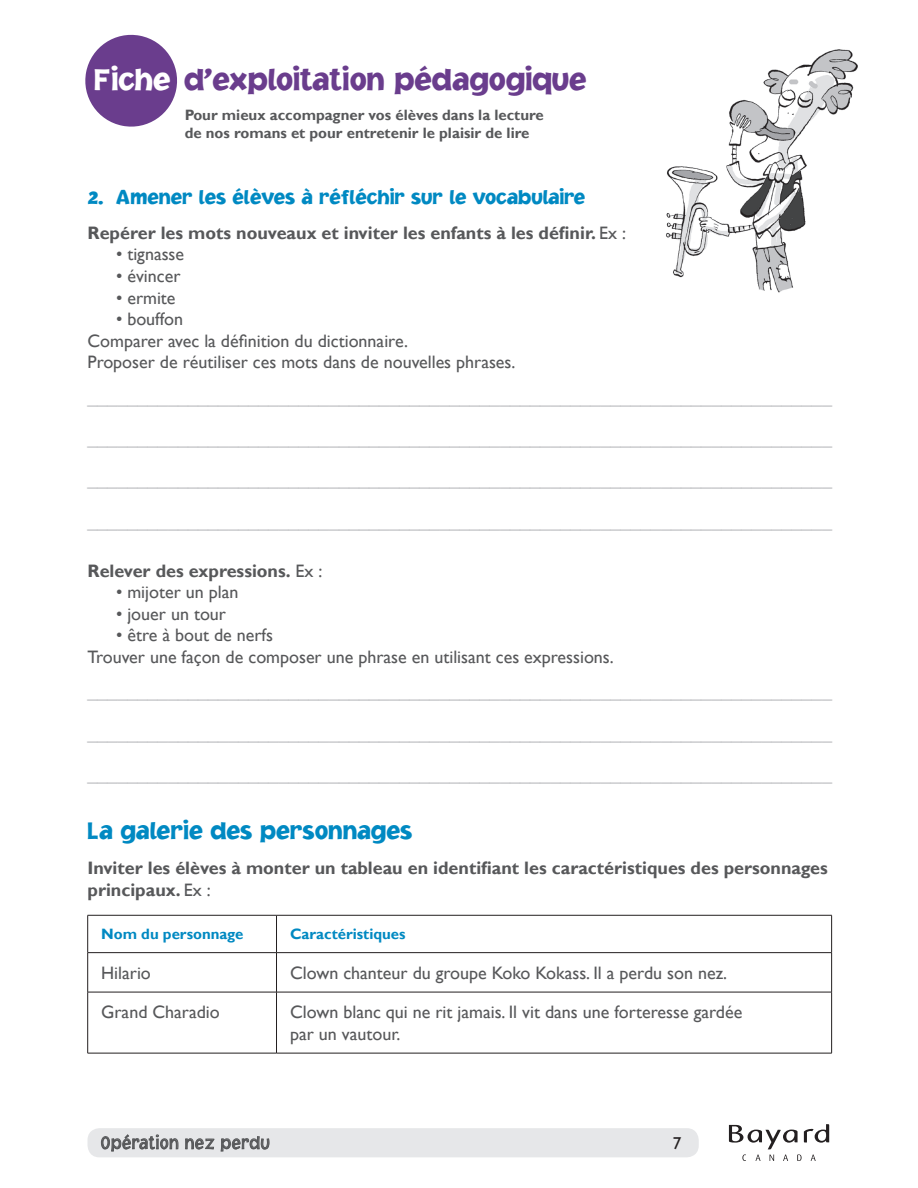
<style>
.page{position:relative;width:918px;height:1188px;background:#fff}
.page>*{position:absolute;margin:0;border:0;box-sizing:border-box;transform-origin:0 0}
.t1{font:900 32.1px "Jacoby ICG";color:#6a3d8d}
.t2{font:900 25.5px "Jacoby ICG";color:#0089c2}
.t3{font:900 21px "Jacoby ICG";color:#0089c2}
.t4{font:18px "Gill Sans";color:#bcbdc0}
.t5{font:18px/21.6px "Gill Sans";color:#57585a}
.t6{font:700 18px/21.6px "Gill Sans";color:#57585a}
.t7{font:300 18px "Jacoby ICG";color:#57585a}
.t8{font:17.1px "Gill Sans";color:#231f20}
.t9{font:700 15px/18px "Gill Sans";color:#57585a}
.t10{font:700 15px "Gill Sans";color:#0089c2}
.s1{color:#fff}
.s2{font-weight:400}
</style>
<div class="page">
<div style="left:88px;top:1128px;width:611px;height:29px;background:#e6e7e9;border-radius:12px"></div>
<svg style="left:729px;top:1124px;width:100px;height:37px"></svg>
<svg style="left:85px;top:34px;width:92px;height:93px"></svg>
<svg style="left:101px;top:1134px;width:77px;height:17px"></svg>
<svg style="left:185px;top:1138px;width:29px;height:12px"></svg>
<svg style="left:221px;top:1136px;width:48px;height:15px"></svg>
<hr style="left:88px;top:915px;width:189px;height:1px;background:#231f20">
<hr style="left:87px;top:915px;width:1px;height:37px;background:#231f20">
<hr style="left:277px;top:915px;width:555px;height:1px;background:#231f20">
<hr style="left:276px;top:915px;width:1px;height:37px;background:#231f20">
<hr style="left:831px;top:915px;width:1px;height:37px;background:#231f20">
<hr style="left:88px;top:952px;width:189px;height:1px;background:#231f20">
<hr style="left:87px;top:953px;width:1px;height:39px;background:#231f20">
<hr style="left:277px;top:952px;width:555px;height:1px;background:#231f20">
<hr style="left:276px;top:953px;width:1px;height:39px;background:#231f20">
<hr style="left:831px;top:953px;width:1px;height:39px;background:#231f20">
<hr style="left:88px;top:992px;width:189px;height:1px;background:#231f20">
<hr style="left:87px;top:992px;width:1px;height:61px;background:#231f20">
<hr style="left:277px;top:992px;width:555px;height:1px;background:#231f20">
<hr style="left:276px;top:992px;width:1px;height:61px;background:#231f20">
<hr style="left:831px;top:992px;width:1px;height:61px;background:#231f20">
<hr style="left:88px;top:1053px;width:189px;height:1px;background:#231f20">
<hr style="left:277px;top:1053px;width:555px;height:1px;background:#231f20">
<svg style="left:666px;top:49px;width:192px;height:244px"></svg>
<h1 class="t1" style="left:94px;top:60px;width:494px"><span class="s1">Fiche</span> d’exploitation pédagogique</h1>
<p class="t9" style="left:185px;top:106px;width:361px">Pour mieux accompagner vos élèves dans la lecture de nos romans et pour entretenir le plaisir de lire</p>
<p class="t3" style="left:88px;top:184px;width:499px">2. Amener les élèves à réfléchir sur le vocabulaire</p>
<p class="t6" style="left:88px;top:222px;width:540px">Repérer les mots nouveaux et inviter les enfants à les définir. <span class="s2">Ex :</span></p>
<p class="t5" style="left:116px;top:244px;width:70px">• tignasse</p>
<p class="t5" style="left:116px;top:265px;width:66px">• évincer</p>
<p class="t5" style="left:116px;top:287px;width:61px">• ermite</p>
<p class="t5" style="left:88px;top:309px;width:429px;text-indent:28px">• bouffon<br>Comparer avec la définition du dictionnaire.<br>Proposer de réutiliser ces mots dans de nouvelles phrases.</p>
<p class="t4" style="left:88px;top:386px;width:746px">__________________________________________________________________________</p>
<p class="t4" style="left:88px;top:428px;width:746px">__________________________________________________________________________</p>
<p class="t4" style="left:88px;top:469px;width:746px">__________________________________________________________________________</p>
<p class="t4" style="left:88px;top:510px;width:746px">__________________________________________________________________________</p>
<p class="t6" style="left:88px;top:560px;width:237px">Relever des expressions. <span class="s2">Ex :</span></p>
<p class="t5" style="left:116px;top:582px;width:124px">• mijoter un plan</p>
<p class="t5" style="left:116px;top:603px;width:112px">• jouer un tour</p>
<p class="t5" style="left:88px;top:625px;width:528px;text-indent:28px">• être à bout de nerfs<br>Trouver une façon de composer une phrase en utilisant ces expressions.</p>
<p class="t4" style="left:88px;top:681px;width:746px">__________________________________________________________________________</p>
<p class="t4" style="left:88px;top:722px;width:746px">__________________________________________________________________________</p>
<p class="t4" style="left:88px;top:763px;width:746px">__________________________________________________________________________</p>
<h2 class="t2" style="left:88px;top:815px;width:327px">La galerie des personnages</h2>
<p class="t6" style="left:88px;top:858px;width:742px">Inviter les élèves à monter un tableau en identifiant les caractéristiques des personnages principaux. <span class="s2">Ex :</span></p>
<p class="t10" style="left:101px;top:925px;width:144px">Nom du personnage</p>
<p class="t10" style="left:290px;top:925px;width:117px">Caractéristiques</p>
<p class="t5" style="left:101px;top:962px;width:51px">Hilario</p>
<p class="t5" style="left:290px;top:962px;width:439px">Clown chanteur du groupe Koko Kokass. Il a perdu son nez.</p>
<p class="t5" style="left:101px;top:1001px;width:120px">Grand Charadio</p>
<p class="t5" style="left:290px;top:1001px;width:454px">Clown blanc qui ne rit jamais. Il vit dans une forteresse gardée par un vautour.</p>
<p class="t7" style="left:100px;top:1132px;width:171px">Opération nez perdu</p>
<p class="t8" style="left:673px;top:1133px;width:10px">7</p>
</div>
